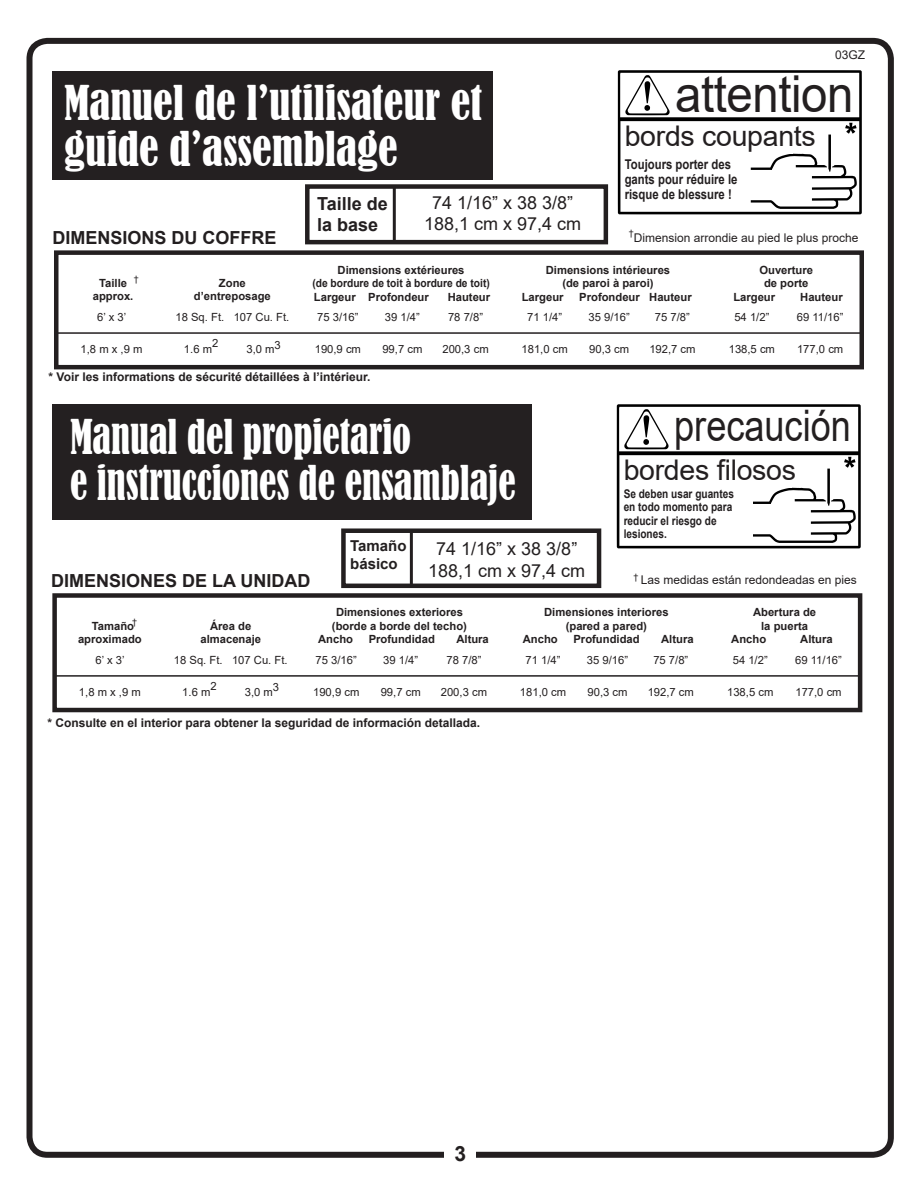
<style>
.page{position:relative;width:918px;height:1188px;background:#fff}
.page>*{position:absolute;margin:0;border:0;box-sizing:border-box;transform-origin:0 0}
.t1{font:51px "Arial";letter-spacing:-.01em;color:#231f20;scale:.93 1}
.t2{font:condensed 45px/46.5px "Bernard";color:#fff;scale:.86 1}
.t3{font:condensed 45px/46.5px "Bernard";color:#fff}
.t4{font:43.5px "Arial";color:#231f20;scale:.83 1}
.t5{font:28.5px "Arial";letter-spacing:-.01em;color:#231f20}
.t6{font:700 21px "Arial";color:#231f20}
.t7{font:18px/21.6px "Arial";color:#231f20;text-align:center}
.t8{font:700 18px/21.6px "Arial";color:#231f20}
.t9{font:700 15px/18px "Arial";color:#231f20}
.t10{font:700 13.5px/15px "Arial";color:#231f20;scale:.84 1}
.t11{font:700 12px "Arial";color:#231f20}
.t12{font:12px "Arial";color:#231f20}
.t13{font:700 12px/13.5px "Arial";color:#231f20;scale:.84 1}
.t14{font:700 11.25px/13.5px "Arial";color:#231f20;text-align:center}
.t15{font:11.25px "Arial";color:#231f20}
.t16{font:9px "Arial";color:#231f20}
</style>
<div class="page">
<svg style="left:618px;top:70px;width:244px;height:144px"></svg>
<div style="left:672px;top:74px;width:183px;height:42px;background:#fff"></div>
<div style="left:623px;top:123px;width:131px;height:36px;background:#fff"></div>
<div style="left:721px;top:123px;width:98px;height:26px;background:#fff"></div>
<div style="left:746px;top:138px;width:46px;height:16px;background:#fff"></div>
<div style="left:785px;top:131px;width:30px;height:20px;background:#fff"></div>
<div style="left:753px;top:147px;width:22px;height:11px;background:#fff"></div>
<div style="left:625px;top:160px;width:121px;height:47px;background:#fff"></div>
<div style="left:52px;top:72px;width:441px;height:107px;background:#242021"></div>
<svg style="left:617px;top:404px;width:244px;height:144px"></svg>
<div style="left:671px;top:408px;width:183px;height:42px;background:#fff"></div>
<div style="left:622px;top:457px;width:131px;height:36px;background:#fff"></div>
<div style="left:720px;top:457px;width:98px;height:26px;background:#fff"></div>
<div style="left:745px;top:473px;width:46px;height:15px;background:#fff"></div>
<div style="left:784px;top:465px;width:29px;height:20px;background:#fff"></div>
<div style="left:752px;top:481px;width:21px;height:11px;background:#fff"></div>
<div style="left:624px;top:489px;width:129px;height:56px;background:#fff"></div>
<div style="left:52px;top:404px;width:479px;height:115px;background:#242021"></div>
<div style="left:305px;top:184px;width:303px;height:60px;border:4px solid #231f20"></div>
<hr style="left:393px;top:186px;width:3px;height:55px;background:#231f20">
<div style="left:341px;top:528px;width:260px;height:60px;border:4px solid #231f20"></div>
<hr style="left:410px;top:531px;width:3px;height:56px;background:#231f20">
<div style="left:27px;top:38px;width:867px;height:1120px;border:6px solid #231f20;border-radius:18px"></div>
<img style="left:444px;top:1151px;width:31px;height:7px">
<hr style="left:55px;top:332px;width:808px;height:2px;background:#231f20">
<div style="left:54px;top:250px;width:810px;height:119px;border:4px solid #231f20"></div>
<hr style="left:53px;top:675px;width:809px;height:2px;background:#231f20">
<div style="left:52px;top:593px;width:810px;height:119px;border:4px solid #231f20"></div>
<p class="t3" style="left:64px;top:80px;width:420px">Manuel de l’utilisateur et guide d’assemblage</p>
<p class="t8" style="left:52px;top:227px;width:226px">DIMENSIONS DU COFFRE</p>
<p class="t8" style="left:317px;top:193px;width:72px">Taille de la base</p>
<p class="t7" style="left:424px;top:192px;width:159px">74 1/16” x 38 3/8”<br>188,1 cm x 97,4 cm</p>
<p class="t12" style="left:835px;top:46px;width:32px">03GZ</p>
<p class="t1" style="left:675px;top:59px;width:193px">attention</p>
<p class="t5" style="left:625px;top:116px;width:193px">bords coupants</p>
<p class="t10" style="left:625px;top:157px;width:136px">Toujours porter des gants pour réduire le risque de blessure !</p>
<p class="t16" style="left:629px;top:227px;width:7px">†</p>
<p class="t12" style="left:634px;top:230px;width:226px">Dimension arrondie au pied le plus proche</p>
<p class="t14" style="left:312px;top:263px;width:179px;text-align:left;text-indent:25px">Dimensions extérieures<br>(de bordure de toit à bordure de toit)<br>Largeur Profondeur</p>
<p class="t14" style="left:546px;top:263px;width:126px">Dimensions intérieures</p>
<p class="t14" style="left:562px;top:277px;width:93px">(de paroi à paroi)</p>
<p class="t14" style="left:522px;top:290px;width:43px">Largeur</p>
<p class="t14" style="left:579px;top:290px;width:114px">Profondeur Hauteur</p>
<p class="t14" style="left:759px;top:263px;width:55px">Ouverture</p>
<p class="t14" style="left:764px;top:277px;width:46px">de porte</p>
<p class="t14" style="left:733px;top:290px;width:43px">Largeur</p>
<p class="t14" style="left:800px;top:290px;width:44px">Hauteur</p>
<p class="t16" style="left:134px;top:273px;width:7px">†</p>
<p class="t14" style="left:93px;top:276px;width:42px">Taille approx.</p>
<p class="t14" style="left:194px;top:276px;width:78px">Zone d’entreposage</p>
<p class="t15" style="left:97px;top:309px;width:30px">6’ x 3’</p>
<p class="t15" style="left:176px;top:309px;width:115px">18 Sq. Ft. 107 Cu. Ft.</p>
<p class="t15" style="left:317px;top:309px;width:43px">75 3/16”</p>
<p class="t15" style="left:385px;top:309px;width:37px">39 1/4”</p>
<p class="t15" style="left:448px;top:309px;width:37px">78 7/8”</p>
<p class="t15" style="left:527px;top:309px;width:37px">71 1/4”</p>
<p class="t15" style="left:589px;top:309px;width:43px">35 9/16”</p>
<p class="t15" style="left:655px;top:309px;width:37px">75 7/8”</p>
<p class="t15" style="left:734px;top:309px;width:37px">54 1/2”</p>
<p class="t15" style="left:797px;top:309px;width:48px">69 11/16”</p>
<p class="t15" style="left:81px;top:341px;width:63px">1,8 m x ,9 m</p>
<p class="t15" style="left:184px;top:341px;width:30px">1.6 m</p>
<p class="t14" style="left:448px;top:290px;width:44px">Hauteur</p>
<p class="t15" style="left:212px;top:335px;width:8px">2</p>
<p class="t15" style="left:246px;top:341px;width:36px">3,0 m3</p>
<p class="t15" style="left:315px;top:341px;width:48px">190,9 cm</p>
<p class="t15" style="left:382px;top:341px;width:42px">99,7 cm</p>
<p class="t15" style="left:442px;top:341px;width:48px">200,3 cm</p>
<p class="t15" style="left:522px;top:341px;width:48px">181,0 cm</p>
<p class="t15" style="left:589px;top:341px;width:42px">90,3 cm</p>
<p class="t15" style="left:649px;top:341px;width:48px">192,7 cm</p>
<p class="t15" style="left:729px;top:341px;width:48px">138,5 cm</p>
<p class="t15" style="left:797px;top:341px;width:48px">177,0 cm</p>
<p class="t11" style="left:49px;top:369px;width:323px">* Voir les informations de sécurité détaillées à l’intérieur.</p>
<p class="t2" style="left:70px;top:414px;width:520px">Manual del propietario<br>e instrucciones de ensamblaje</p>
<p class="t8" style="left:51px;top:570px;width:261px">DIMENSIONES DE LA UNIDAD</p>
<p class="t9" style="left:350px;top:537px;width:58px">Tamaño básico</p>
<p class="t7" style="left:428px;top:538px;width:159px">74 1/16” x 38 3/8”<br>188,1 cm x 97,4 cm</p>
<p class="t4" style="left:674px;top:396px;width:214px">precaución</p>
<p class="t5" style="left:624px;top:450px;width:174px">bordes filosos</p>
<p class="t13" style="left:624px;top:487px;width:133px">Se deben usar guantes en todo momento para reducir el riesgo de lesiones.</p>
<p class="t16" style="left:633px;top:570px;width:7px">†</p>
<p class="t12" style="left:641px;top:572px;width:218px">Las medidas están redondeadas en pies</p>
<p class="t14" style="left:336px;top:606px;width:128px">Dimensiones exteriores</p>
<p class="t14" style="left:332px;top:619px;width:137px">(borde a borde del techo)</p>
<p class="t14" style="left:318px;top:633px;width:36px">Ancho</p>
<p class="t14" style="left:369px;top:633px;width:68px">Profundidad</p>
<p class="t14" style="left:456px;top:633px;width:34px">Altura</p>
<p class="t14" style="left:544px;top:606px;width:126px">Dimensiones interiores</p>
<p class="t14" style="left:566px;top:619px;width:83px">(pared a pared)</p>
<p class="t14" style="left:523px;top:633px;width:36px">Ancho</p>
<p class="t14" style="left:573px;top:633px;width:68px">Profundidad</p>
<p class="t14" style="left:661px;top:633px;width:34px">Altura</p>
<p class="t14" style="left:753px;top:606px;width:65px">Abertura de</p>
<p class="t14" style="left:761px;top:619px;width:48px">la puerta</p>
<p class="t14" style="left:731px;top:633px;width:36px">Ancho</p>
<p class="t14" style="left:800px;top:633px;width:34px">Altura</p>
<p class="t16" style="left:132px;top:616px;width:7px">†</p>
<p class="t14" style="left:78px;top:619px;width:65px">Tamaño aproximado</p>
<p class="t14" style="left:200px;top:619px;width:62px">Área de almacenaje</p>
<p class="t15" style="left:96px;top:652px;width:30px">6’ x 3’</p>
<p class="t15" style="left:174px;top:652px;width:115px">18 Sq. Ft. 107 Cu. Ft.</p>
<p class="t15" style="left:316px;top:652px;width:43px">75 3/16”</p>
<p class="t15" style="left:383px;top:652px;width:37px">39 1/4”</p>
<p class="t15" style="left:446px;top:652px;width:37px">78 7/8”</p>
<p class="t15" style="left:526px;top:652px;width:37px">71 1/4”</p>
<p class="t15" style="left:587px;top:652px;width:43px">35 9/16”</p>
<p class="t15" style="left:653px;top:652px;width:37px">75 7/8”</p>
<p class="t15" style="left:733px;top:652px;width:37px">54 1/2”</p>
<p class="t15" style="left:795px;top:652px;width:48px">69 11/16”</p>
<p class="t15" style="left:79px;top:684px;width:63px">1,8 m x ,9 m</p>
<p class="t15" style="left:182px;top:684px;width:30px">1.6 m</p>
<p class="t15" style="left:210px;top:678px;width:8px">2</p>
<p class="t15" style="left:245px;top:684px;width:36px">3,0 m3</p>
<p class="t15" style="left:313px;top:684px;width:48px">190,9 cm</p>
<p class="t15" style="left:381px;top:684px;width:42px">99,7 cm</p>
<p class="t15" style="left:441px;top:684px;width:48px">200,3 cm</p>
<p class="t15" style="left:520px;top:684px;width:48px">181,0 cm</p>
<p class="t15" style="left:588px;top:684px;width:42px">90,3 cm</p>
<p class="t15" style="left:648px;top:684px;width:48px">192,7 cm</p>
<p class="t15" style="left:727px;top:684px;width:48px">138,5 cm</p>
<p class="t15" style="left:795px;top:684px;width:48px">177,0 cm</p>
<p class="t11" style="left:48px;top:714px;width:434px">* Consulte en el interior para obtener la seguridad de información detallada.</p>
<p class="t6" style="left:454px;top:1139px;width:13px">3</p>
</div>
